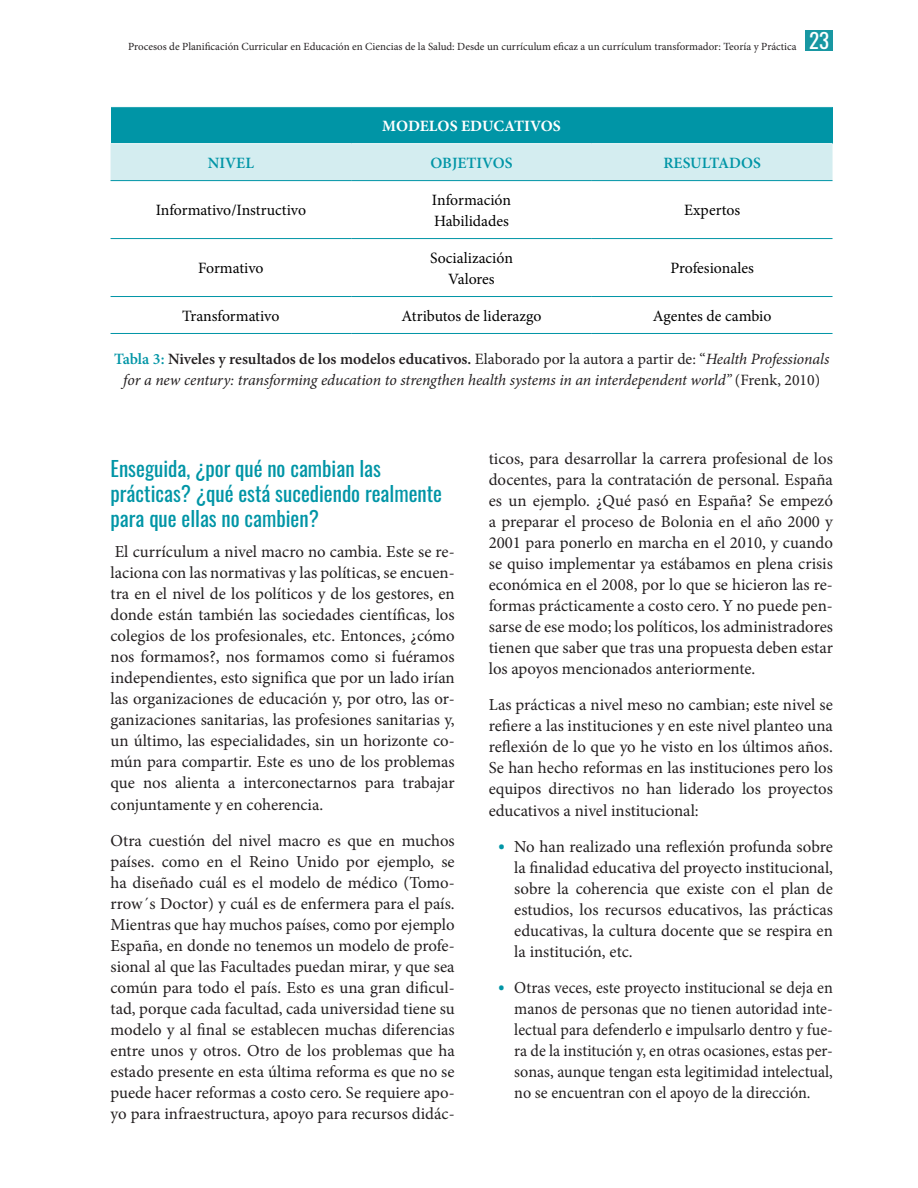
<style>
.page{position:relative;width:918px;height:1188px;background:#fff}
.page>*{position:absolute;margin:0;border:0;box-sizing:border-box;transform-origin:0 0}
.texto{font:21px/25.2px "Oswald";color:#0095a6}
.texto-2{font:16.8px/21px "Minion Pro";color:#231f20;text-align:justify}
.texto-3{font:16.8px/21px "Minion Pro";color:#231f20;text-align:justify;scale:.96 1}
.texto-4{font:italic 15.75px/21px "Minion Pro";letter-spacing:-.01em;color:#231f20;text-align:center}
.texto-5{font:15.75px "Minion Pro";color:#000}
.texto-6{font:600 15.75px "Minion Pro";color:#0095a6}
.texto-7{font:700 15.75px "Minion Pro";color:#fff}
.t1{font:10.95px "Minion Pro";color:#231f20}
.s1{font-family:"Oswald";font-size:21px;color:#fff}
.s2{font-weight:600;font-style:normal;color:#0095a6}
.s3{font-weight:600;font-style:normal}
.s4{font-style:normal}
.s5{font-family:"Oswald";font-size:21px;color:#0095a6}
</style>
<div class="page">
<div style="left:111px;top:107px;width:722px;height:37px;background:#0095a6"></div>
<div style="left:111px;top:144px;width:722px;height:36px;background:#d4edf0"></div>
<hr style="left:111px;top:180px;width:240px;height:1px;background:#0095a6">
<hr style="left:351px;top:180px;width:241px;height:1px;background:#0095a6">
<hr style="left:592px;top:180px;width:241px;height:1px;background:#0095a6">
<hr style="left:111px;top:238px;width:240px;height:1px;background:#0095a6">
<hr style="left:351px;top:238px;width:241px;height:1px;background:#0095a6">
<hr style="left:592px;top:238px;width:241px;height:1px;background:#0095a6">
<hr style="left:111px;top:296px;width:240px;height:1px;background:#0095a6">
<hr style="left:351px;top:296px;width:241px;height:1px;background:#0095a6">
<hr style="left:592px;top:296px;width:241px;height:1px;background:#0095a6">
<hr style="left:111px;top:333px;width:240px;height:1px;background:#0095a6">
<hr style="left:351px;top:333px;width:241px;height:1px;background:#0095a6">
<hr style="left:592px;top:333px;width:241px;height:1px;background:#0095a6">
<hr style="left:111px;top:106px;width:240px;height:1px;background:#f2fafb">
<hr style="left:351px;top:106px;width:241px;height:1px;background:#f2fafb">
<hr style="left:592px;top:106px;width:241px;height:1px;background:#f2fafb">
<hr style="left:111px;top:143px;width:240px;height:1px;background:#f2fafb">
<hr style="left:351px;top:143px;width:241px;height:1px;background:#f2fafb">
<hr style="left:592px;top:143px;width:241px;height:1px;background:#f2fafb">
<div style="left:806px;top:30px;width:27px;height:21px;background:#1897a2"></div>
<p class="t1" style="left:128px;top:39px;width:703px">Procesos de Planificación Curricular en Educación en Ciencias de la Salud: Desde un currículum eficaz a un currículum transformador: Teoría y Práctica <span class="s1">23</span></p>
<p class="texto-7" style="left:382px;top:115px;width:180px">MODELOS EDUCATIVOS</p>
<p class="texto-6" style="left:208px;top:152px;width:48px">NIVEL</p>
<p class="texto-6" style="left:431px;top:152px;width:84px">OBJETIVOS</p>
<p class="texto-6" style="left:663px;top:152px;width:99px">RESULTADOS</p>
<p class="texto-5" style="left:156px;top:200px;width:152px">Informativo/Instructivo</p>
<p class="texto-5" style="left:432px;top:189px;width:81px">Información</p>
<p class="texto-5" style="left:434px;top:210px;width:76px">Habilidades</p>
<p class="texto-5" style="left:684px;top:200px;width:58px">Expertos</p>
<p class="texto-5" style="left:198px;top:258px;width:67px">Formativo</p>
<p class="texto-5" style="left:430px;top:247px;width:84px">Socialización</p>
<p class="texto-5" style="left:448px;top:268px;width:48px">Valores</p>
<p class="texto-5" style="left:671px;top:258px;width:85px">Profesionales</p>
<p class="texto-5" style="left:182px;top:305px;width:99px">Transformativo</p>
<p class="texto-5" style="left:402px;top:305px;width:141px">Atributos de liderazgo</p>
<p class="texto-5" style="left:653px;top:305px;width:120px">Agentes de cambio</p>
<p class="texto-4" style="left:114px;top:348px;width:717px"><span class="s2">Tabla 3:</span> <span class="s3">Niveles y resultados de los modelos educativos.</span> <span class="s4">Elaborado por la autora a partir de: “</span>Health Professionals for a new century: transforming education to strengthen health systems in an interdependent world” <span class="s4">(Frenk, 2010)</span></p>
<p class="texto" style="left:111px;top:454px;width:333px">Enseguida, ¿por qué no cambian las prácticas? ¿qué está sucediendo realmente para que ellas no cambien?</p>
<p class="texto-2" style="left:111px;top:541px;width:346px">El currículum a nivel macro no cambia. Este se re&shy;laciona con las normativas y las políticas, se encuen&shy;tra en el nivel de los políticos y de los gestores, en donde están también las sociedades científicas, los colegios de los profesionales, etc. Entonces, ¿cómo nos formamos?, nos formamos como si fuéramos independientes, esto significa que por un lado irían las organizaciones de educación y, por otro, las or&shy;ganizaciones sanitarias, las profesiones sanitarias y, un último, las especialidades, sin un horizonte co&shy;mún para compartir. Este es uno de los problemas que nos alienta a interconectarnos para trabajar conjuntamente y en coherencia.</p>
<p class="texto-2" style="left:111px;top:830px;width:346px">Otra cuestión del nivel macro es que en muchos países. como en el Reino Unido por ejemplo, se ha diseñado cuál es el modelo de médico (Tomo&shy;rrow´s Doctor) y cuál es de enfermera para el país.<br>Mientras que hay muchos países, como por ejemplo España, en donde no tenemos un modelo de profe&shy;sional al que las Facultades puedan mirar, y que sea común para todo el país. Esto es una gran dificul&shy;tad, porque cada facultad, cada universidad tiene su modelo y al final se establecen muchas diferencias entre unos y otros. Otro de los problemas que ha estado presente en esta última reforma es que no se puede hacer reformas a costo cero. Se requiere apo&shy;yo para infraestructura, apoyo para recursos didác-</p>
<p class="texto-2" style="left:489px;top:448px;width:346px">ticos, para desarrollar la carrera profesional de los docentes, para la contratación de personal. España es un ejemplo. ¿Qué pasó en España? Se empezó a preparar el proceso de Bolonia en el año 2000 y 2001 para ponerlo en marcha en el 2010, y cuando se quiso implementar ya estábamos en plena crisis económica en el 2008, por lo que se hicieron las re&shy;formas prácticamente a costo cero. Y no puede pen&shy;sarse de ese modo; los políticos, los administradores tienen que saber que tras una propuesta deben estar los apoyos mencionados anteriormente.</p>
<p class="texto-2" style="left:489px;top:694px;width:346px">Las prácticas a nivel meso no cambian; este nivel se refiere a las instituciones y en este nivel planteo una reflexión de lo que yo he visto en los últimos años.<br>Se han hecho reformas en las instituciones pero los equipos directivos no han liderado los proyectos educativos a nivel institucional:</p>
<p class="texto-2" style="left:514px;top:836px;width:320px;text-indent:-16px"><span class="s5">•</span> No han realizado una reflexión profunda sobre la finalidad educativa del proyecto institucional, sobre la coherencia que existe con el plan de estudios, los recursos educativos, las prácticas educativas, la cultura docente que se respira en la institución, etc.</p>
<p class="texto-3" style="left:514px;top:977px;width:333px;text-indent:-16px"><span class="s5">•</span> Otras veces, este proyecto institucional se deja en manos de personas que no tienen autoridad inte&shy;lectual para defenderlo e impulsarlo dentro y fue&shy;ra de la institución y, en otras ocasiones, estas per&shy;sonas, aunque tengan esta legitimidad intelectual, no se encuentran con el apoyo de la dirección.</p>
</div>
